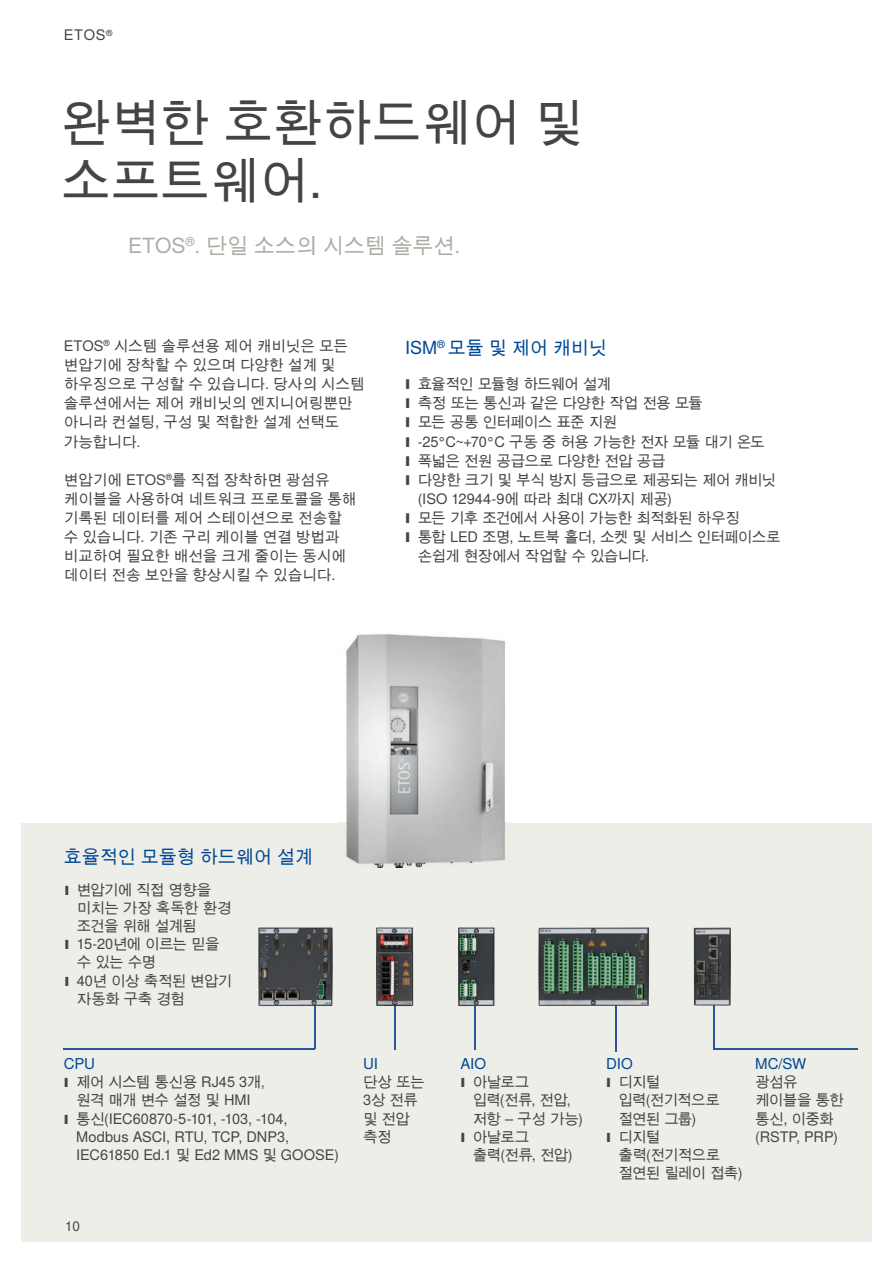
<style>
.page{position:relative;width:893px;height:1263px;background:#fff}
.page>*{position:absolute;margin:0;border:0;box-sizing:border-box;transform-origin:0 0}
.t1{font:49.5px/57.4px "Nimbus Sans Global";color:#464347}
.t2{font:21px "Nimbus Sans Global";color:#aeaea7}
.t3{font:18px "Nimbus Sans Global";color:#004896}
.t4{font:15px "Nimbus Sans Global";letter-spacing:-.01em;color:#004896}
.t5{font:14.55px/19.2px "Nimbus Sans Global";letter-spacing:-.01em;color:#464347}
.t6{font:14.55px "Nimbus Sans Global";letter-spacing:-.04em;color:#464347}
.t7{font:14.55px/18.1px "Nimbus Sans Global";letter-spacing:-.03em;color:#464347}
.t8{font:14.55px "Nimbus Sans Global";letter-spacing:-.05em;color:#464347}
.t9{font:14.55px/18.1px "Nimbus Sans Global";letter-spacing:-.035em;color:#464347}
.t10{font:14.55px "Nimbus Sans Global";letter-spacing:-.06em;color:#464347}
.t11{font:14.55px "Nimbus Sans Global";letter-spacing:-.045em;color:#464347}
.t12{font:14.55px "Nimbus Sans Global";letter-spacing:-.055em;color:#464347}
.t13{font:13.5px "Nimbus Sans Global";color:#464347}
.s1{font-family:"Arial";font-weight:900;font-size:13.5px}
.s2{font-family:"Arial";font-weight:900;font-size:12.75px}
</style>
<div class="page">
<div style="left:21px;top:823px;width:851px;height:419px;background:#eeeee9"></div>
<hr style="left:314px;top:996px;width:1px;height:53px;background:#2b549e">
<hr style="left:394px;top:996px;width:1px;height:53px;background:#2b549e">
<hr style="left:475px;top:995px;width:1px;height:54px;background:#2b549e">
<hr style="left:616px;top:996px;width:1px;height:56px;background:#2b549e">
<hr style="left:714px;top:996px;width:1px;height:53px;background:#2b549e">
<hr style="left:714px;top:1048px;width:144px;height:1px;background:#2b549e">
<hr style="left:64px;top:1048px;width:251px;height:1px;background:#2b549e">
<img style="left:258px;top:927px;width:75px;height:79px">
<img style="left:376px;top:927px;width:37px;height:79px">
<img style="left:458px;top:927px;width:37px;height:79px">
<img style="left:694px;top:927px;width:37px;height:79px">
<img style="left:538px;top:927px;width:111px;height:79px">
<img style="left:338px;top:634px;width:174px;height:233px">
<p class="t5" style="left:64px;top:26px;width:50px">ETOS<sup>®</sup></p>
<h1 class="t1" style="left:61px;top:95px;width:524px">완벽한 호환하드웨어 및 소프트웨어.</h1>
<h2 class="t2" style="left:128px;top:234px;width:334px">ETOS<sup>®</sup>. 단일 소스의 시스템 솔루션.</h2>
<p class="t5" style="left:64px;top:336px;width:302px">ETOS<sup>®</sup> 시스템 솔루션용 제어 캐비닛은 모든 변압기에 장착할 수 있으며 다양한 설계 및 하우징으로 구성할 수 있습니다. 당사의 시스템 솔루션에서는 제어 캐비닛의 엔지니어링뿐만 아니라 컨설팅, 구성 및 적합한 설계 선택도 가능합니다.</p>
<p class="t5" style="left:64px;top:470px;width:294px">변압기에 ETOS<sup>®</sup>를 직접 장착하면 광섬유 케이블을 사용하여 네트워크 프로토콜을 통해 기록된 데이터를 제어 스테이션으로 전송할 수 있습니다. 기존 구리 케이블 연결 방법과 비교하여 필요한 배선을 크게 줄이는 동시에 데이터 전송 보안을 향상시킬 수 있습니다.</p>
<p class="t3" style="left:405px;top:337px;width:203px">ISM<sup>®</sup> 모듈 및 제어 캐비닛</p>
<p class="t10" style="left:405px;top:376px;width:207px"><span class="s1">I</span> 효율적인 모듈형 하드웨어 설계</p>
<p class="t9" style="left:405px;top:394px;width:299px"><span class="s1">I</span> 측정 또는 통신과 같은 다양한 작업 전용 모듈</p>
<p class="t10" style="left:405px;top:414px;width:213px"><span class="s1">I</span> 모든 공통 인터페이스 표준 지원</p>
<p class="t6" style="left:405px;top:433px;width:361px"><span class="s1">I</span> -25°C~+70°C 구동 중 허용 가능한 전자 모듈 대기 온도</p>
<p class="t6" style="left:405px;top:452px;width:262px"><span class="s1">I</span> 폭넓은 전원 공급으로 다양한 전압 공급</p>
<p class="t6" style="left:405px;top:471px;width:373px"><span class="s1">I</span> 다양한 크기 및 부식 방지 등급으로 제공되는 제어 캐비닛</p>
<p class="t5" style="left:418px;top:489px;width:256px">(ISO 12944-9에 따라 최대 CX까지 제공)</p>
<p class="t6" style="left:405px;top:509px;width:336px"><span class="s1">I</span> 모든 기후 조건에서 사용이 가능한 최적화된 하우징</p>
<p class="t8" style="left:405px;top:529px;width:377px"><span class="s1">I</span> 통합 LED 조명, 노트북 홀더, 소켓 및 서비스 인터페이스로</p>
<p class="t11" style="left:418px;top:548px;width:233px">손쉽게 현장에서 작업할 수 있습니다.</p>
<p class="t3" style="left:64px;top:846px;width:251px">효율적인 모듈형 하드웨어 설계</p>
<p class="t12" style="left:64px;top:881px;width:148px"><span class="s2">I</span> 변압기에 직접 영향을</p>
<p class="t5" style="left:77px;top:898px;width:156px">미치는 가장 혹독한 환경</p>
<p class="t5" style="left:77px;top:916px;width:121px">조건을 위해 설계됨</p>
<p class="t8" style="left:64px;top:936px;width:157px"><span class="s2">I</span> 15-20년에 이르는 믿을</p>
<p class="t5" style="left:77px;top:953px;width:81px">수 있는 수명</p>
<p class="t7" style="left:64px;top:971px;width:169px"><span class="s2">I</span> 40년 이상 축적된 변압기</p>
<p class="t5" style="left:77px;top:989px;width:109px">자동화 구축 경험</p>
<p class="t4" style="left:64px;top:1055px;width:33px">CPU</p>
<p class="t7" style="left:64px;top:1073px;width:203px"><span class="s2">I</span> 제어 시스템 통신용 RJ45 3개,</p>
<p class="t11" style="left:76px;top:1092px;width:176px">원격 매개 변수 설정 및 HMI</p>
<p class="t5" style="left:64px;top:1109px;width:225px"><span class="s2">I</span> 통신(IEC60870-5-101, -103, -104,</p>
<p class="t5" style="left:76px;top:1127px;width:214px">Modbus ASCI, RTU, TCP, DNP3,</p>
<p class="t5" style="left:76px;top:1145px;width:264px">IEC61850 Ed.1 및 Ed2 MMS 및 GOOSE)</p>
<p class="t13" style="left:65px;top:1218px;width:17px">10</p>
<p class="t4" style="left:363px;top:1055px;width:16px">UI</p>
<p class="t9" style="left:363px;top:1073px;width:63px">단상 또는<br>3상 전류 및 전압 측정</p>
<p class="t4" style="left:460px;top:1055px;width:27px">AIO</p>
<p class="t5" style="left:460px;top:1072px;width:71px"><span class="s2">I</span> 아날로그</p>
<p class="t5" style="left:473px;top:1091px;width:100px">입력(전류, 전압,</p>
<p class="t5" style="left:473px;top:1109px;width:112px">저항 – 구성 가능)</p>
<p class="t5" style="left:460px;top:1127px;width:71px"><span class="s2">I</span> 아날로그</p>
<p class="t5" style="left:473px;top:1145px;width:102px">출력(전류, 전압)</p>
<p class="t4" style="left:606px;top:1055px;width:28px">DIO</p>
<p class="t5" style="left:606px;top:1072px;width:55px"><span class="s2">I</span> 디지털</p>
<p class="t5" style="left:619px;top:1091px;width:103px">입력(전기적으로</p>
<p class="t5" style="left:619px;top:1109px;width:79px">절연된 그룹)</p>
<p class="t5" style="left:606px;top:1127px;width:55px"><span class="s2">I</span> 디지털</p>
<p class="t5" style="left:619px;top:1145px;width:103px">출력(전기적으로</p>
<p class="t5" style="left:619px;top:1163px;width:125px">절연된 릴레이 접촉)</p>
<p class="t4" style="left:755px;top:1055px;width:53px">MC/SW</p>
<p class="t7" style="left:755px;top:1073px;width:90px">광섬유 케이블을 통한 통신, 이중화 (RSTP, PRP)</p>
</div>
